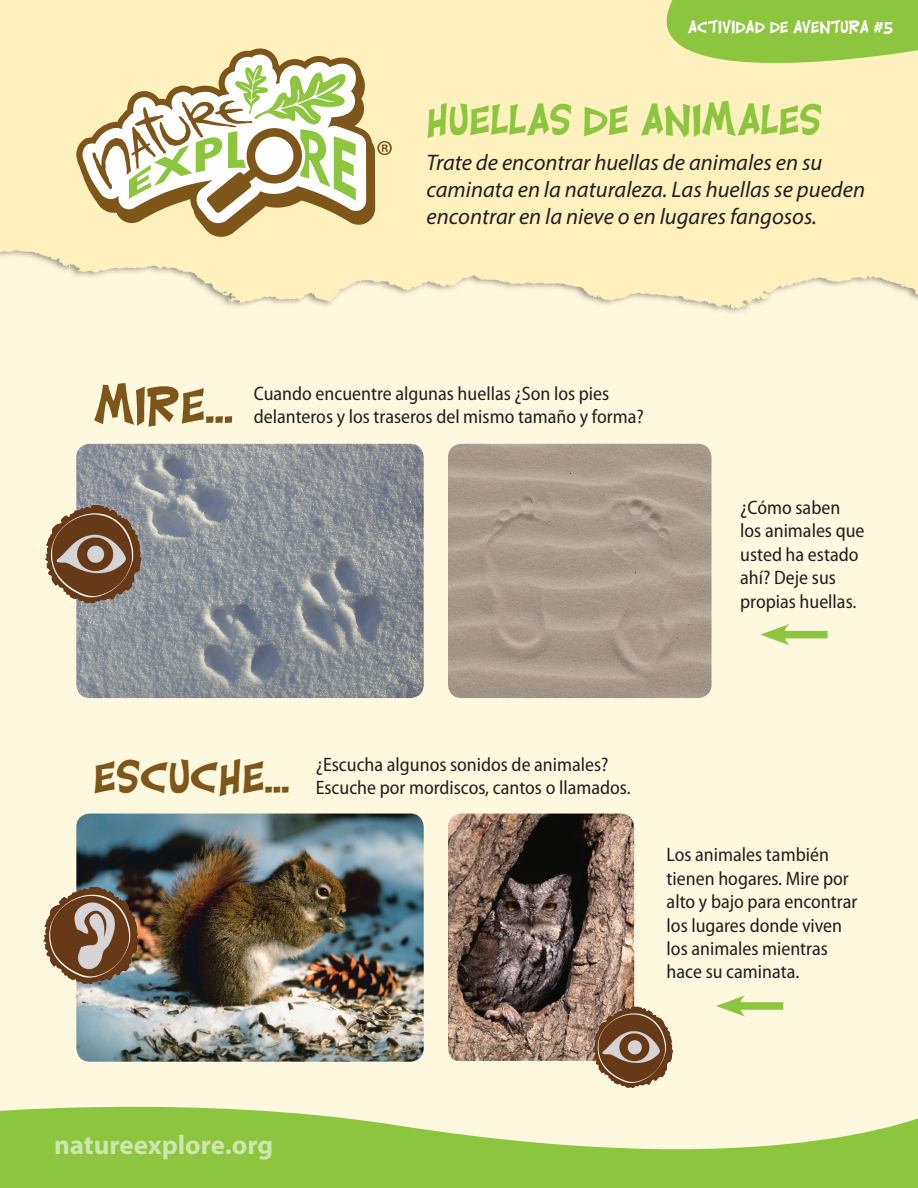
<style>
.page{position:relative;width:918px;height:1188px;background:#fff}
.page>*{position:absolute;margin:0;border:0;box-sizing:border-box;transform-origin:0 0}
.t1{font:51.15px "Carlisle";color:#7f5619}
.t2{font:46.35px "Carlisle";color:#7f5619}
.t3{font:43.35px "Carlisle";letter-spacing:-.005em;color:#8bc63e}
.t4{font:700 27px "Myriad Pro";color:#cfe4ae}
.t5{font:italic 22.65px/27.2px "Myriad Pro";color:#231f20}
.t6{font:semi-condensed 19.5px/23.4px "Myriad Pro";color:#231f20}
.t7{font:17.4px "Carlisle";letter-spacing:-.005em;color:#fff}
</style>
<div class="page">
<svg style="left:0;top:1093px;width:918px;height:95px;background:#b5d878"></svg>
<img style="left:76px;top:444px;width:348px;height:254px">
<img style="left:448px;top:444px;width:264px;height:254px">
<img style="left:448px;top:814px;width:186px;height:247px">
<img style="left:76px;top:814px;width:348px;height:248px">
<img style="left:45px;top:505px;width:97px;height:99px">
<img style="left:44px;top:887px;width:95px;height:98px">
<img style="left:593px;top:1006px;width:80px;height:82px">
<svg style="left:76px;top:48px;width:299px;height:189px;background:#e9d7a3"></svg>
<svg style="left:82px;top:54px;width:284px;height:171px;background:#dfcea0"></svg>
<svg style="left:93px;top:63px;width:263px;height:150px"></svg>
<svg style="left:377px;top:141px;width:15px;height:14px"></svg>
<div style="left:777px;top:631px;width:51px;height:7px;background:#8bc63e"></div>
<svg style="left:760px;top:624px;width:30px;height:21px"></svg>
<div style="left:733px;top:1002px;width:50px;height:8px;background:#8bc63e"></div>
<svg style="left:716px;top:995px;width:29px;height:22px"></svg>
<svg style="left:624px;top:0;width:294px;height:100px;background:#c6dc80"></svg>
<p class="t7" style="left:688px;top:16px;width:207px">ACTIVIDAD DE AVENTURA #5</p>
<p class="t3" style="left:427px;top:93px;width:397px">HUELLAS DE ANIMALES</p>
<p class="t5" style="left:427px;top:148px;width:440px">Trate de encontrar huellas de animales en su caminata en la naturaleza. Las huellas se pueden encontrar en la nieve o en lugares fangosos.</p>
<p class="t1" style="left:94px;top:373px;width:141px">MIRE...</p>
<p class="t6" style="left:254px;top:382px;width:391px">Cuando encuentre algunas huellas ¿Son los pies delanteros y los traseros del mismo tamaño y forma?</p>
<p class="t6" style="left:740px;top:496px;width:126px">¿Cómo saben los animales que usted ha estado ahí? Deje sus propias huellas.</p>
<p class="t2" style="left:94px;top:748px;width:198px">ESCUCHE...</p>
<p class="t6" style="left:316px;top:753px;width:316px">¿Escucha algunos sonidos de animales?<br>Escuche por mordiscos, cantos o llamados.</p>
<p class="t6" style="left:667px;top:844px;width:192px">Los animales también tienen hogares. Mire por alto y bajo para encontrar los lugares donde viven los animales mientras hace su caminata.</p>
<p class="t4" style="left:54px;top:1128px;width:221px">natureexplore.org</p>
</div>
